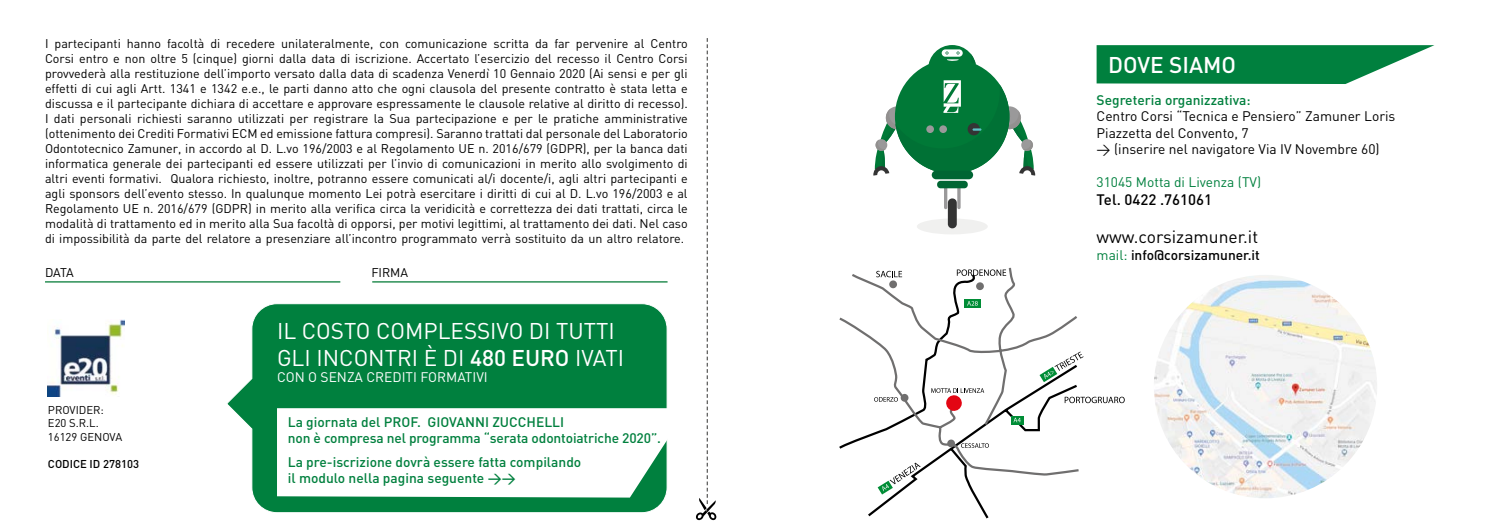
<style>
.page{position:relative;width:1489px;height:532px;background:#fff}
.page>*{position:absolute;margin:0;border:0;box-sizing:border-box;transform-origin:0 0}
.t1{font:22.5px/27px "DIN";color:#fff}
.t2{font:500 22.5px "DIN";color:#fff}
.t3{font:17.5px "DIN";color:#000}
.t4{font:500 15px "DIN";color:#000}
.t5{font:500 13.75px/16.5px "DIN";color:#00803e}
.t6{font:13.75px/16.5px "DIN";color:#000}
.t7{font:500 13.75px "DIN";color:#000}
.t8{font:13.75px "DIN";color:#fff}
.t9{font:13.75px "DIN";color:#00803e}
.t10{font:12.5px/15px "DIN";color:#000;text-align:justify}
.t11{font:11.25px/13.5px "DIN";color:#000}
.t12{font:500 11.25px "DIN";color:#000}
.s1{font-weight:500}
.s2{font-weight:400;color:#00803e}
</style>
<div class="page">
<img style="left:1153px;top:275px;width:223px;height:223px;border-radius:112px">
<div style="left:916px;top:218px;width:71px;height:16px;background:#f0f0ef;border-radius:50%"></div>
<div style="left:928px;top:45px;width:48px;height:48px;background:#007937;border-radius:50%"></div>
<hr style="left:944px;top:186px;width:3px;height:23px;background:#9a999a;border-radius:2px">
<hr style="left:957px;top:186px;width:3px;height:23px;background:#9a999a;border-radius:2px">
<div style="left:947px;top:198px;width:9px;height:30px;background:#343434;border-radius:4px"></div>
<div style="left:937px;top:181px;width:30px;height:7px;background:#006533;border-radius:3px"></div>
<div style="left:941px;top:49px;width:21px;height:8px;background:#fff;border-radius:4px"></div>
<div style="left:894px;top:59px;width:115px;height:115px;background:#007937;border-radius:50%"></div>
<div style="left:931px;top:170px;width:42px;height:9px;background:#006533;border-radius:4px"></div>
<svg style="left:945px;top:51px;width:14px;height:10px"></svg>
<svg style="left:873px;top:80px;width:162px;height:95px"></svg>
<svg style="left:868px;top:476px;width:121px;height:43px"></svg>
<svg style="left:839px;top:267px;width:241px;height:209px"></svg>
<svg style="left:1064px;top:396px;width:60px;height:7px"></svg>
<svg style="left:874px;top:397px;width:23px;height:4px"></svg>
<svg style="left:960px;top:443px;width:28px;height:4px"></svg>
<svg style="left:956px;top:269px;width:50px;height:7px"></svg>
<svg style="left:967px;top:301px;width:10px;height:4px"></svg>
<svg style="left:1010px;top:416px;width:13px;height:8px"></svg>
<svg style="left:1013px;top:417px;width:7px;height:5px"></svg>
<svg style="left:1039px;top:351px;width:44px;height:31px"></svg>
<svg style="left:877px;top:462px;width:43px;height:32px"></svg>
<svg style="left:876px;top:271px;width:26px;height:6px"></svg>
<svg style="left:931px;top:388px;width:53px;height:23px"></svg>
<div style="left:900px;top:393px;width:8px;height:9px;background:#706f6f;border-radius:50%"></div>
<svg style="left:946px;top:439px;width:9px;height:8px"></svg>
<div style="left:889px;top:280px;width:8px;height:8px;background:#706f6f;border-radius:50%"></div>
<svg style="left:975px;top:282px;width:9px;height:8px"></svg>
<svg style="left:1096px;top:45px;width:338px;height:39px;background:#239159"></svg>
<hr style="left:45px;top:281px;width:295px;height:1px;background:#007934">
<hr style="left:372px;top:281px;width:295px;height:1px;background:#007934">
<img style="left:48px;top:319px;width:77px;height:77px">
<svg style="left:696px;top:38px;width:20px;height:482px"></svg>
<svg style="left:227px;top:303px;width:440px;height:210px;background:#1b8d52"></svg>
<svg style="left:277px;top:408px;width:390px;height:89px"></svg>
<p class="t10" style="left:45px;top:36px;width:644px">I partecipanti hanno facoltà di recedere unilateralmente, con comunicazione scritta da far pervenire al Centro Corsi entro e non oltre 5 (cinque) giorni dalla data di iscrizione. Accertato l’esercizio del recesso il Centro Corsi provvederà alla restituzione dell’importo versato dalla data di scadenza Venerdì 10 Gennaio 2020 (Ai sensi e per gli effetti di cui agli Artt. 1341 e 1342 e.e., le parti danno atto che ogni clausola del presente contratto è stata letta e discussa e il partecipante dichiara di accettare e approvare espressamente le clausole relative al diritto di recesso).<br>I dati personali richiesti saranno utilizzati per registrare la Sua partecipazione e per le pratiche amministrative (ottenimento dei Crediti Formativi ECM ed emissione fattura compresi). Saranno trattati dal personale del Laboratorio Odontotecnico Zamuner, in accordo al D. L.vo 196/2003 e al Regolamento UE n. 2016/679 (GDPR), per la banca dati informatica generale dei partecipanti ed essere utilizzati per l’invio di comunicazioni in merito allo svolgimento di altri eventi formativi. Qualora richiesto, inoltre, potranno essere comunicati al/i docente/i, agli altri partecipanti e agli sponsors dell’evento stesso. In qualunque momento Lei potrà esercitare i diritti di cui al D. L.vo 196/2003 e al Regolamento UE n. 2016/679 (GDPR) in merito alla verifica circa la veridicità e correttezza dei dati trattati, circa le modalità di trattamento ed in merito alla Sua facoltà di opporsi, per motivi legittimi, al trattamento dei dati. Nel caso di impossibilità da parte del relatore a presenziare all’incontro programmato verrà sostituito da un altro relatore.</p>
<p class="t10" style="left:45px;top:265px;width:30px">DATA</p>
<p class="t10" style="left:371px;top:265px;width:38px">FIRMA</p>
<p class="t11" style="left:48px;top:402px;width:76px">PROVIDER:<br>E20 S.R.L.<br>16129 GENOVA</p>
<p class="t12" style="left:48px;top:456px;width:93px">CODICE ID 278103</p>
<h1 class="t1" style="left:277px;top:316px;width:348px">IL COSTO COMPLESSIVO DI TUTTI<br>GLI INCONTRI È DI <span class="s1">480 EURO</span> IVATI</h1>
<p class="t8" style="left:277px;top:368px;width:212px">CON O SENZA CREDITI FORMATIVI</p>
<p class="t5" style="left:288px;top:412px;width:375px">La giornata del PROF. GIOVANNI ZUCCHELLI<br>non è compresa nel programma “serata odontoiatriche 2020”.</p>
<p class="t5" style="left:288px;top:453px;width:295px">La pre-iscrizione dovrà essere fatta compilando il modulo nella pagina seguente &gt;&gt;</p>
<h1 class="t2" style="left:1108px;top:51px;width:129px">DOVE SIAMO</h1>
<p class="t5" style="left:1096px;top:91px;width:155px">Segreteria organizzativa:</p>
<p class="t6" style="left:1096px;top:108px;width:300px">Centro Corsi “Tecnica e Pensiero” Zamuner Loris<br>Piazzetta del Convento, 7<br>&gt; (inserire nel navigatore Via IV Novembre 60)</p>
<p class="t9" style="left:1096px;top:174px;width:166px">31045 Motta di Livenza (TV)</p>
<p class="t4" style="left:1096px;top:190px;width:117px">Tel. 0422 .761061</p>
<h2 class="t3" style="left:1096px;top:226px;width:163px">www.corsizamuner.it</h2>
<p class="t7" style="left:1096px;top:246px;width:165px"><span class="s2">mail:</span> info@corsizamuner.it</p>
</div>
